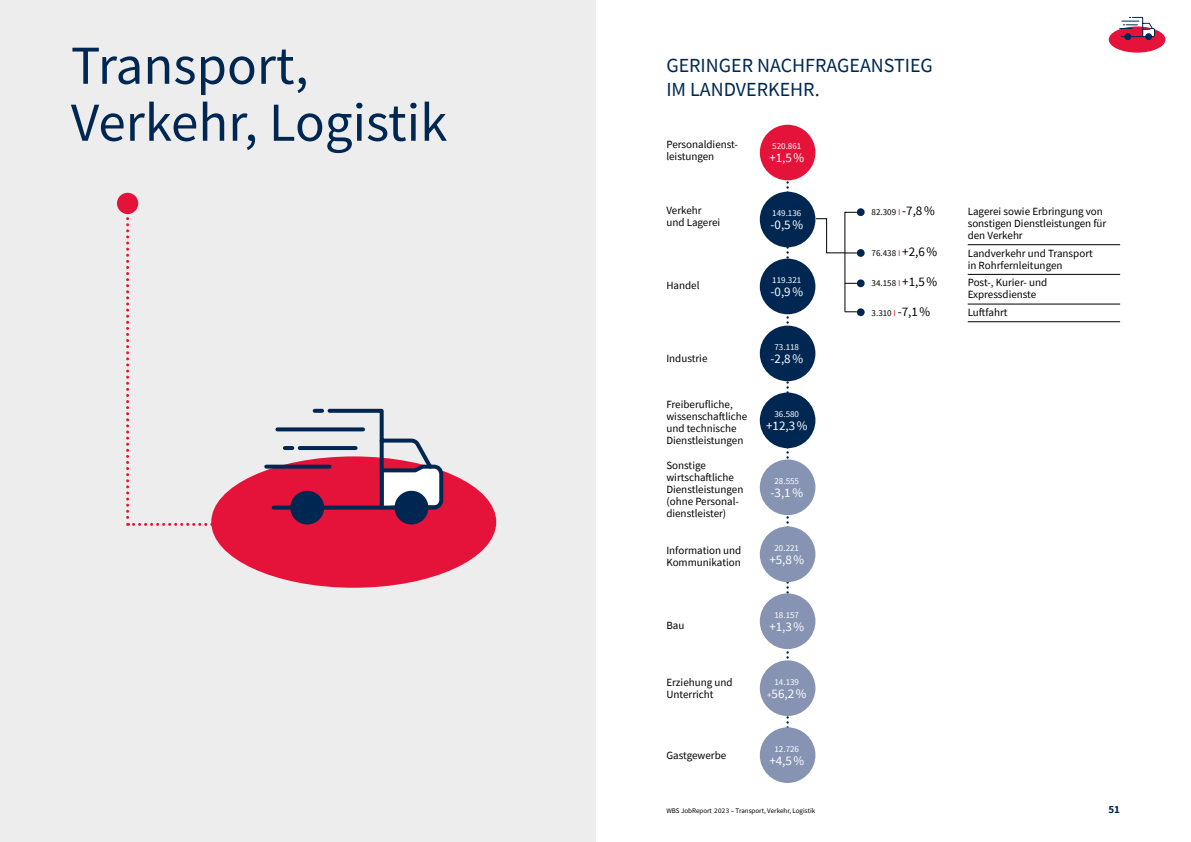
<style>
.page{position:relative;width:1191px;height:842px;background:#fff}
.page>*{position:absolute;margin:0;border:0;box-sizing:border-box;transform-origin:0 0}
.t1{font:55px/57px "Source Sans Pro";color:#002751}
.t2{font:20px/24px "Source Sans Pro";color:#002751}
.t3{font:13px "Source Sans Pro";color:#fff}
.t4{font:11px/12px "Source Sans Pro";color:#000}
.t5{font:700 11px "Source Sans Pro";color:#002751}
.t6{font:9px "Source Sans Pro";color:#fff}
.t7{font:9px "Source Sans Pro";color:#000}
.t8{font:7px "Source Sans Pro";color:#000}
.s1{font-size:9px}
.s2{color:#e5133a}
.s3{font-size:13px}
</style>
<div class="page">
<svg style="left:786px;top:180px;width:3px;height:547px"></svg>
<div style="left:760px;top:660px;width:55px;height:56px;background:#8693b3;border-radius:50%"></div>
<div style="left:0;top:0;width:595px;height:842px;background:#ededed"></div>
<div style="left:760px;top:125px;width:55px;height:55px;background:#e5133a;border-radius:50%"></div>
<div style="left:760px;top:192px;width:55px;height:55px;background:#002751;border-radius:50%"></div>
<div style="left:760px;top:259px;width:55px;height:55px;background:#002751;border-radius:50%"></div>
<div style="left:760px;top:393px;width:55px;height:55px;background:#002751;border-radius:50%"></div>
<div style="left:760px;top:326px;width:55px;height:55px;background:#002751;border-radius:50%"></div>
<div style="left:760px;top:459px;width:55px;height:56px;background:#8693b3;border-radius:50%"></div>
<div style="left:760px;top:593px;width:55px;height:56px;background:#8693b3;border-radius:50%"></div>
<div style="left:760px;top:727px;width:55px;height:56px;background:#8693b3;border-radius:50%"></div>
<div style="left:857px;top:249px;width:7px;height:8px;background:#002751;border-radius:50%"></div>
<div style="left:857px;top:208px;width:7px;height:8px;background:#002751;border-radius:50%"></div>
<div style="left:857px;top:279px;width:7px;height:8px;background:#002751;border-radius:50%"></div>
<div style="left:857px;top:308px;width:7px;height:8px;background:#002751;border-radius:50%"></div>
<svg style="left:815px;top:212px;width:42px;height:101px"></svg>
<svg style="left:126px;top:211px;width:94px;height:315px"></svg>
<div style="left:117px;top:193px;width:21px;height:21px;background:#e5133a;border-radius:50%"></div>
<div style="left:211px;top:456px;width:285px;height:132px;background:#e5133a;border-radius:50%"></div>
<div style="left:396px;top:493px;width:30px;height:29px;background:#002751;border-radius:50%"></div>
<div style="left:394px;top:491px;width:34px;height:33px;border:4px solid #002751;border-radius:50%"></div>
<div style="left:292px;top:493px;width:30px;height:29px;background:#002751;border-radius:50%"></div>
<div style="left:290px;top:491px;width:34px;height:33px;border:4px solid #002751;border-radius:50%"></div>
<svg style="left:262px;top:408px;width:183px;height:104px"></svg>
<div style="left:1108px;top:26px;width:57px;height:27px;background:#e5133a;border-radius:50%"></div>
<svg style="left:1118px;top:17px;width:37px;height:23px"></svg>
<hr style="left:967px;top:245px;width:153px;height:1px;background:#000">
<hr style="left:967px;top:274px;width:153px;height:1px;background:#000">
<hr style="left:967px;top:304px;width:153px;height:1px;background:#000">
<hr style="left:967px;top:322px;width:153px;height:1px;background:#000">
<div style="left:760px;top:526px;width:55px;height:56px;background:#8693b3;border-radius:50%"></div>
<h1 class="t1" style="left:71px;top:37px;width:378px">Transport,<br>Verkehr, Logistik</h1>
<h2 class="t2" style="left:666px;top:53px;width:268px">GERINGER NACHFRAGEANSTIEG<br>IM LANDVERKEHR.</h2>
<p class="t4" style="left:666px;top:138px;width:72px">Personaldienst&shy;leistungen</p>
<p class="t6" style="left:772px;top:141px;width:31px">520.861</p>
<p class="t3" style="left:769px;top:150px;width:36px">+1,5%</p>
<p class="t4" style="left:666px;top:205px;width:55px">Verkehr und Lagerei</p>
<p class="t4" style="left:666px;top:280px;width:35px">Handel</p>
<p class="t4" style="left:666px;top:352px;width:43px">Industrie</p>
<p class="t4" style="left:666px;top:398px;width:82px">Freiberufliche, wissenschaftliche und technische<br>Dienstleistungen</p>
<p class="t4" style="left:666px;top:459px;width:78px">Sonstige wirtschaftliche<br>Dienstleistungen (ohne Personal&shy;dienstleister)</p>
<p class="t6" style="left:772px;top:208px;width:31px">149.136</p>
<p class="t3" style="left:770px;top:217px;width:34px">-0,5%</p>
<p class="t6" style="left:772px;top:275px;width:31px">119.321</p>
<p class="t3" style="left:770px;top:284px;width:34px">-0,9%</p>
<p class="t6" style="left:774px;top:342px;width:26px">73.118</p>
<p class="t3" style="left:770px;top:351px;width:34px">-2,8%</p>
<p class="t6" style="left:774px;top:408px;width:26px">36.580</p>
<p class="t3" style="left:766px;top:418px;width:43px">+12,3%</p>
<p class="t6" style="left:774px;top:475px;width:26px">28.555</p>
<p class="t3" style="left:770px;top:485px;width:34px">-3,1%</p>
<p class="t4" style="left:666px;top:544px;width:77px">Information und<br>Kommunikation</p>
<p class="t6" style="left:774px;top:542px;width:26px">20.221</p>
<p class="t3" style="left:769px;top:552px;width:36px">+5,8%</p>
<p class="t4" style="left:666px;top:619px;width:19px">Bau</p>
<p class="t6" style="left:774px;top:609px;width:26px">18.157</p>
<p class="t3" style="left:769px;top:618px;width:36px">+1,3%</p>
<p class="t4" style="left:666px;top:677px;width:68px">Erziehung und<br>Unterricht</p>
<p class="t6" style="left:774px;top:676px;width:26px">14.139</p>
<p class="t3" style="left:767px;top:685px;width:41px"><span class="s1">+</span>56,2%</p>
<p class="t4" style="left:666px;top:749px;width:61px">Gastgewerbe</p>
<p class="t6" style="left:774px;top:743px;width:26px">12.726</p>
<p class="t3" style="left:769px;top:752px;width:36px">+4,5%</p>
<p class="t7" style="left:871px;top:206px;width:65px">82.309 <span class="s2">I</span> <span class="s3">-7,8%</span></p>
<p class="t7" style="left:871px;top:247px;width:67px">76.438 <span class="s2">I</span> <span class="s3">+2,6%</span></p>
<p class="t7" style="left:871px;top:277px;width:67px">34.158 <span class="s2">I</span> <span class="s3">+1,5%</span></p>
<p class="t7" style="left:871px;top:307px;width:60px">3.310 <span class="s2">I</span> <span class="s3">-7,1%</span></p>
<p class="t4" style="left:967px;top:205px;width:140px">Lagerei sowie Erbringung von sonstigen Dienstleistungen für den Verkehr</p>
<p class="t4" style="left:967px;top:247px;width:127px">Landverkehr und Transport in Rohrfernleitungen</p>
<p class="t4" style="left:967px;top:277px;width:81px">Post-, Kurier- und<br>Expressdienste</p>
<p class="t4" style="left:967px;top:306px;width:41px">Luftfahrt</p>
<p class="t8" style="left:666px;top:806px;width:150px">WBS JobReport 2023 – Transport, Verkehr, Logistik</p>
<p class="t5" style="left:1108px;top:802px;width:13px">51</p>
</div>
